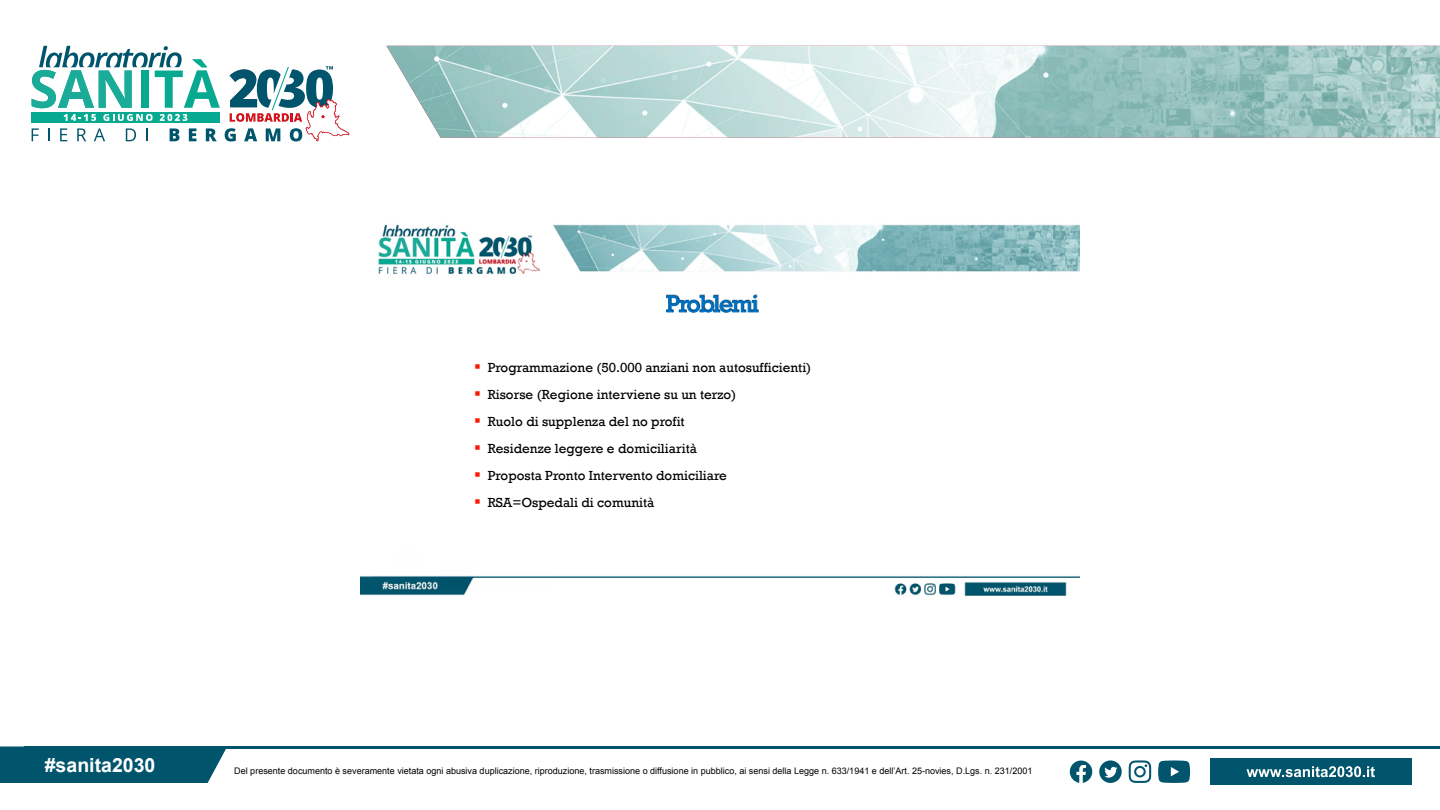
<style>
.page{position:relative;width:1440px;height:810px;background:#fff}
.page>*{position:absolute;margin:0;border:0;box-sizing:border-box;transform-origin:0 0}
.t1{font:700 19.5px "Arial";color:#fff}
.t2{font:13.5px "Rockwell";color:#000}
.t3{font:9px "Arial";color:#000}
.s1{color:#f81b02}
</style>
<div class="page">
<img style="left:386px;top:46px;width:1054px;height:92px">
<svg style="left:32px;top:46px;width:317px;height:95px"></svg>
<div style="left:0;top:746px;width:226px;height:37px;background:#00546b"></div>
<div style="left:1210px;top:759px;width:201px;height:26px;background:#00546b"></div>
<hr style="left:24px;top:746px;width:1416px;height:3px;background:#00546b">
<svg style="left:1247px;top:766px;width:128px;height:11px"></svg>
<svg style="left:1129px;top:760px;width:22px;height:23px"></svg>
<svg style="left:1158px;top:760px;width:32px;height:23px"></svg>
<svg style="left:1070px;top:761px;width:22px;height:22px"></svg>
<svg style="left:1099px;top:760px;width:23px;height:23px"></svg>
<img style="left:360px;top:224px;width:720px;height:372px">
<svg style="left:666px;top:294px;width:93px;height:19px"></svg>
<img style="left:666px;top:295px;width:92px;height:18px">
<p class="t2" style="left:474px;top:359px;width:339px"><span class="s1">▪</span> Programmazione (50.000 anziani non autosufficienti)</p>
<p class="t2" style="left:474px;top:386px;width:264px"><span class="s1">▪</span> Risorse (Regione interviene su un terzo)</p>
<p class="t2" style="left:474px;top:413px;width:212px"><span class="s1">▪</span> Ruolo di supplenza del no profit</p>
<p class="t2" style="left:474px;top:440px;width:224px"><span class="s1">▪</span> Residenze leggere e domiciliarità</p>
<p class="t2" style="left:474px;top:467px;width:254px"><span class="s1">▪</span> Proposta Pronto Intervento domiciliare</p>
<p class="t2" style="left:474px;top:494px;width:182px"><span class="s1">▪</span> RSA=Ospedali di comunità</p>
<h1 class="t1" style="left:45px;top:752px;width:112px">#sanita2030</h1>
<p class="t3" style="left:234px;top:765px;width:800px">Del presente documento è severamente vietata ogni abusiva duplicazione, riproduzione, trasmissione o diffusione in pubblico, ai sensi della Legge n. 633/1941 e dell’Art. 25-novies, D.Lgs. n. 231/2001</p>
</div>
